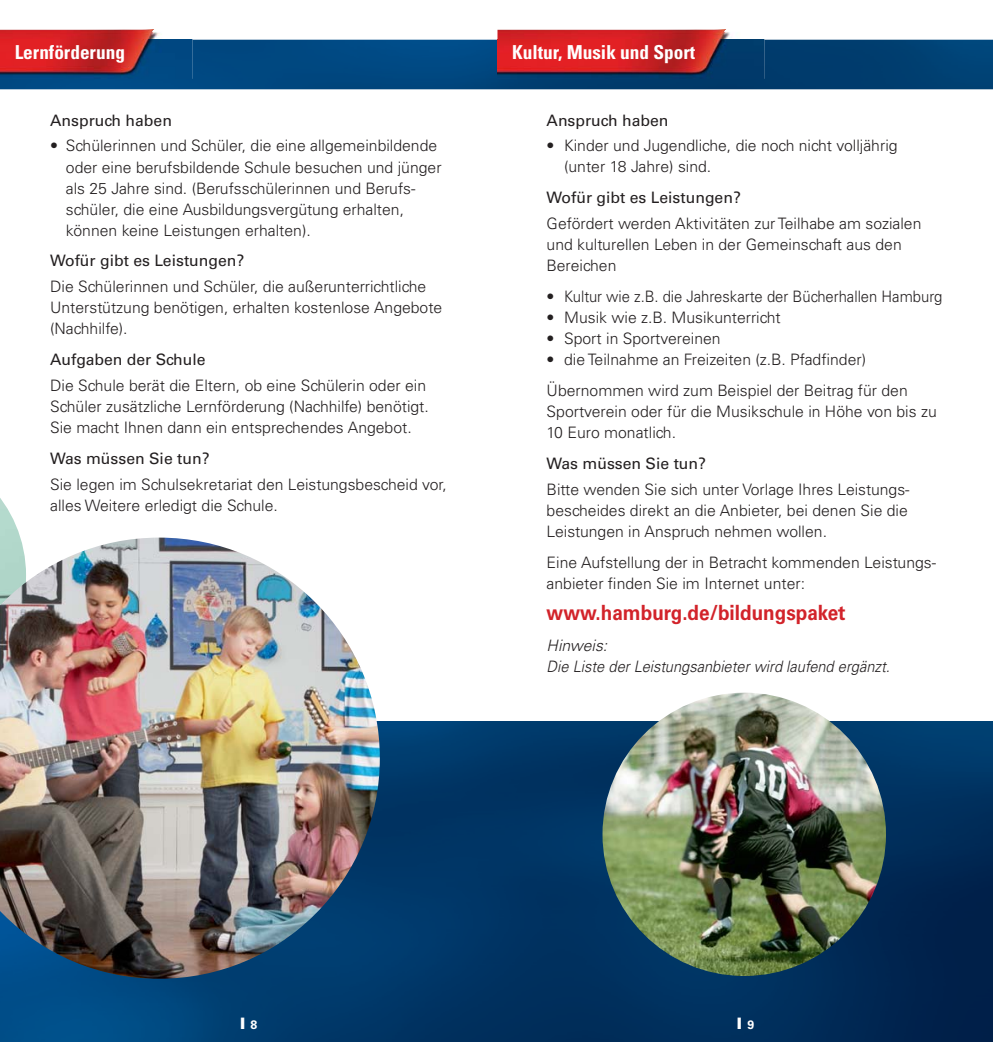
<style>
.page{position:relative;width:993px;height:1042px;background:#fff}
.page>*{position:absolute;margin:0;border:0;box-sizing:border-box;transform-origin:0 0}
.t1{font:700 21px "Univers LT Std";color:#d2232a;scale:.9 1}
.t2{font:700 condensed 19.25px "Univers LT Std";color:#fff}
.t3{font:300 15.75px/21px "Univers LT Std";color:#231f20}
.t4{font:15.75px "Univers LT Std";color:#231f20}
.t5{font:italic 300 15.75px/21px "Univers LT Std";color:#231f20}
.t6{font:900 15.75px "Univers LT Std";color:#fff}
.s1{font-weight:700;font-size:12.25px}
</style>
<div class="page">
<img style="left:0;top:722px;width:992px;height:320px">
<img style="left:0;top:40px;width:992px;height:49px">
<img style="left:0;top:29px;width:192px;height:50px">
<img style="left:497px;top:29px;width:267px;height:50px">
<img style="left:602px;top:692px;width:283px;height:284px;border-radius:50%">
<img style="left:0;top:498px;width:21px;height:40px">
<img style="left:0;top:538px;width:379px;height:440px">
<p class="t2" style="left:15px;top:43px;width:112px">Lernförderung</p>
<p class="t2" style="left:512px;top:43px;width:184px">Kultur, Musik und Sport</p>
<p class="t4" style="left:50px;top:112px;width:123px">Anspruch haben</p>
<p class="t3" style="left:66px;top:136px;width:377px;text-indent:-16px">• Schülerinnen und Schüler, die eine allgemeinbildende oder eine berufsbildende Schule besuchen und jünger als 25 Jahre sind. (Berufsschülerinnen und Berufs&shy;schüler, die eine Ausbildungsvergütung erhalten, können keine Leistungen erhalten).</p>
<p class="t4" style="left:50px;top:253px;width:196px">Wofür gibt es Leistungen?</p>
<p class="t3" style="left:50px;top:277px;width:393px">Die Schülerinnen und Schüler, die außerunterrichtliche<br>Unterstützung benötigen, erhalten kostenlose Angebote (Nachhilfe).</p>
<p class="t4" style="left:50px;top:352px;width:157px">Aufgaben der Schule</p>
<p class="t3" style="left:50px;top:376px;width:380px">Die Schule berät die Eltern, ob eine Schülerin oder ein<br>Schüler zusätzliche Lernförderung (Nachhilfe) benötigt.<br>Sie macht Ihnen dann ein entsprechendes Angebot.</p>
<p class="t4" style="left:50px;top:451px;width:161px">Was müssen Sie tun?</p>
<p class="t3" style="left:50px;top:475px;width:398px">Sie legen im Schulsekretariat den Leistungsbescheid vor, alles Weitere erledigt die Schule.</p>
<p class="t4" style="left:546px;top:112px;width:123px">Anspruch haben</p>
<p class="t3" style="left:564px;top:136px;width:335px;text-indent:-17px">• Kinder und Jugendliche, die noch nicht volljährig (unter 18 Jahre) sind.</p>
<p class="t4" style="left:546px;top:190px;width:196px">Wofür gibt es Leistungen?</p>
<p class="t3" style="left:546px;top:214px;width:376px">Gefördert werden Aktivitäten zur Teilhabe am sozialen und kulturellen Leben in der Gemeinschaft aus den<br>Bereichen</p>
<p class="t3" style="left:546px;top:287px;width:397px">• Kultur wie z.B. die Jahreskarte der Bücherhallen Hamburg</p>
<p class="t3" style="left:546px;top:308px;width:236px">• Musik wie z.B. Musikunterricht</p>
<p class="t3" style="left:546px;top:329px;width:175px">• Sport in Sportvereinen</p>
<p class="t3" style="left:546px;top:345px;width:362px;line-height:31px">• die Teilnahme an Freizeiten (z.B. Pfadfinder)<br>Übernommen wird zum Beispiel der Beitrag für den</p>
<p class="t3" style="left:546px;top:402px;width:391px">Sportverein oder für die Musikschule in Höhe von bis zu<br>10 Euro monatlich.</p>
<p class="t4" style="left:546px;top:456px;width:161px">Was müssen Sie tun?</p>
<p class="t3" style="left:546px;top:480px;width:364px;text-align:justify">Bitte wenden Sie sich unter Vorlage Ihres Leistungs&shy;bescheides direkt an die Anbieter, bei denen Sie die Leistungen in Anspruch nehmen wollen.</p>
<p class="t3" style="left:546px;top:553px;width:391px">Eine Aufstellung der in Betracht kommenden Leistungs&shy;anbieter finden Sie im Internet unter:</p>
<h1 class="t1" style="left:546px;top:602px;width:333px">www.hamburg.de/bildungspaket</h1>
<p class="t5" style="left:546px;top:636px;width:345px">Hinweis:<br>Die Liste der Leistungsanbieter wird laufend ergänzt.</p>
<p class="t6" style="left:240px;top:1015px;width:19px">I <span class="s1">8</span></p>
<p class="t6" style="left:736px;top:1015px;width:19px">I <span class="s1">9</span></p>
</div>
